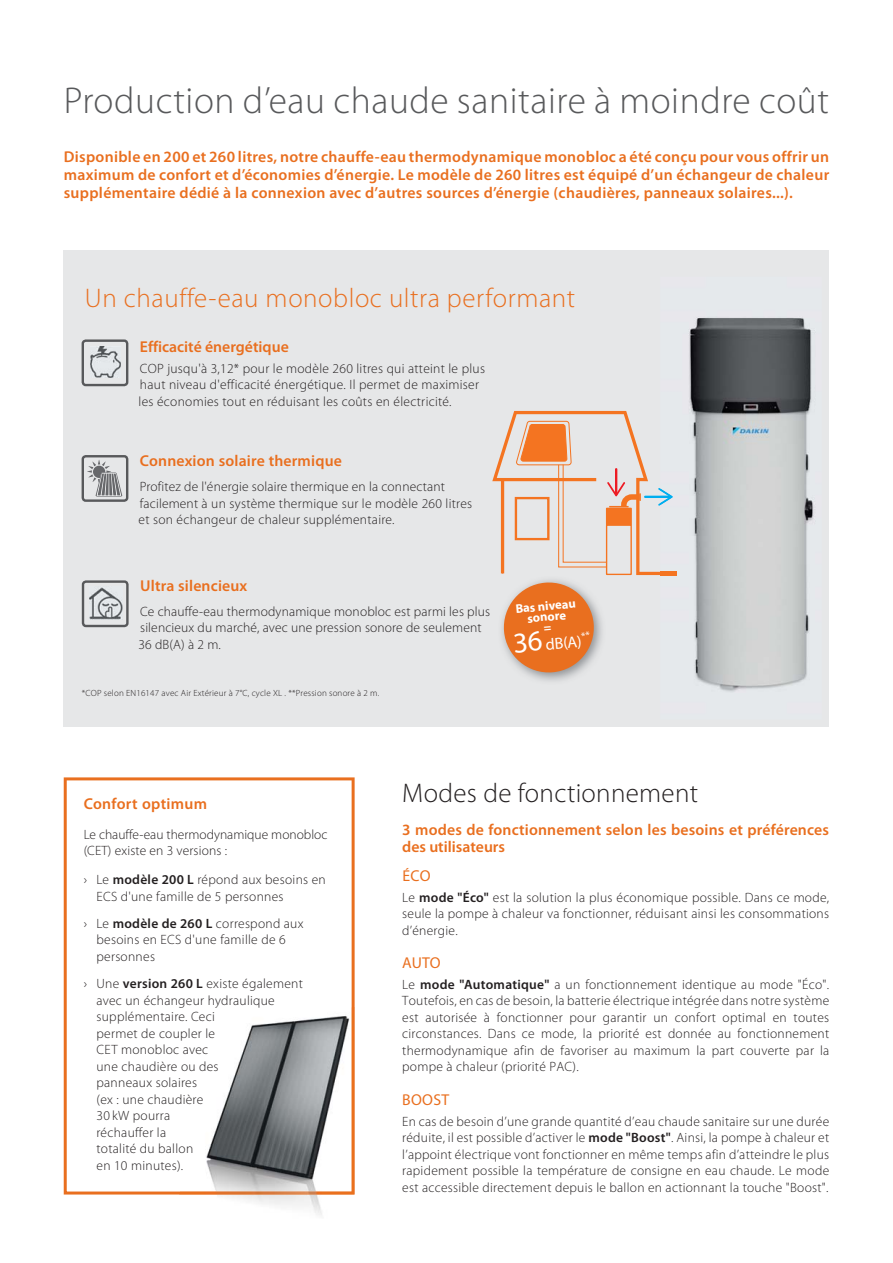
<style>
.page{position:relative;width:893px;height:1263px;background:#fff}
.page>*{position:absolute;margin:0;border:0;box-sizing:border-box;transform-origin:0 0}
.t1{font:300 37.5px "Myriad Pro";letter-spacing:.015em;color:#58595b}
.t2{font:300 27px "Myriad Pro";letter-spacing:.02em;color:#e96f1f}
.t3{font:300 27px "Myriad Pro";letter-spacing:.01em;color:#231f20}
.t4{font:16.2px "Myriad Pro";color:#fff}
.t5{font:600 15.75px/18px "Myriad Pro";letter-spacing:.01em;color:#e96f1f;text-align:justify}
.t6{font:15.75px "Myriad Pro";letter-spacing:.02em;color:#e96f1f}
.t7{font:300 13.5px/16.5px "Myriad Pro";letter-spacing:.02em;color:#231f20}
.t8{font:300 13.5px/16.5px "Myriad Pro";color:#231f20}
.t9{font:700 12.6px/10.8px "Myriad Pro";color:#fff;text-align:center}
.t10{font:300 9px "Myriad Pro";letter-spacing:.02em;color:#231f20}
.s1{font-size:28.8px}
.s2{font-weight:600}
</style>
<div class="page">
<div style="left:64px;top:251px;width:765px;height:476px;background:#e6e7e8"></div>
<img style="left:501px;top:580px;width:101px;height:101px">
<svg style="left:502px;top:581px;width:94px;height:93px"></svg>
<div style="left:82px;top:339px;width:46px;height:47px;border:2px solid #58595b;border-radius:3px"></div>
<img style="left:90px;top:347px;width:30px;height:30px">
<div style="left:82px;top:455px;width:46px;height:47px;border:2px solid #58595b;border-radius:3px"></div>
<svg style="left:87px;top:460px;width:35px;height:37px"></svg>
<svg style="left:492px;top:411px;width:184px;height:164px"></svg>
<img style="left:660px;top:488px;width:13px;height:17px">
<img style="left:689px;top:318px;width:125px;height:374px">
<div style="left:82px;top:580px;width:47px;height:47px;border:2px solid #58595b;border-radius:3px"></div>
<img style="left:89px;top:587px;width:33px;height:33px">
<svg style="left:64px;top:777px;width:291px;height:418px"></svg>
<img style="left:168px;top:1007px;width:154px;height:208px">
<img style="left:179px;top:1007px;width:175px;height:188px">
<h1 class="t1" style="left:64px;top:87px;width:767px">Production d’eau chaude sanitaire à moindre coût</h1>
<p class="t5" style="left:64px;top:149px;width:767px">Disponible en 200 et 260 litres, notre chauffe-eau thermodynamique monobloc a été conçu pour vous offrir un maximum de confort et d’économies d’énergie. Le modèle de 260 litres est équipé d’un échangeur de chaleur supplémentaire dédié à la connexion avec d’autres sources d’énergie (chaudières, panneaux solaires...).</p>
<h2 class="t2" style="left:85px;top:288px;width:492px">Un chauffe-eau monobloc ultra performant</h2>
<p class="t5" style="left:140px;top:339px;width:150px">Efficacité énergétique</p>
<p class="t7" style="left:139px;top:361px;width:348px">COP jusqu'à 3,12* pour le modèle 260 litres qui atteint le plus haut niveau d'efficacité énergétique. Il permet de maximiser les économies tout en réduisant les coûts en électricité.</p>
<p class="t5" style="left:140px;top:454px;width:203px">Connexion solaire thermique</p>
<p class="t7" style="left:139px;top:480px;width:335px">Profitez de l'énergie solaire thermique en la connectant facilement à un système thermique sur le modèle 260 litres et son échangeur de chaleur supplémentaire.</p>
<p class="t5" style="left:140px;top:578px;width:109px">Ultra silencieux</p>
<p class="t7" style="left:139px;top:604px;width:353px">Ce chauffe-eau thermodynamique monobloc est parmi les plus silencieux du marché, avec une pression sonore de seulement<br>36 dB(A) à 2 m.</p>
<p class="t10" style="left:82px;top:689px;width:299px">*COP selon EN16147 avec Air Extérieur à 7°C, cycle XL . **Pression sonore à 2 m.</p>
<p class="t9" style="left:515px;top:603px;width:62px;rotate:-5deg">Bas niveau sonore<br>=</p>
<p class="t4" style="left:513px;top:641px;width:79px;rotate:-5deg"><span class="s1">36</span> dB(A)<sup>**</sup></p>
<p class="t5" style="left:84px;top:797px;width:125px">Confort optimum</p>
<p class="t8" style="left:84px;top:827px;width:245px">Le chauffe-eau thermodynamique monobloc (CET) existe en 3 versions :</p>
<p class="t7" style="left:96px;top:873px;width:231px;text-indent:-13px">› Le <span class="s2">modèle 200 L</span> répond aux besoins en<br>ECS d'une famille de 5 personnes</p>
<p class="t7" style="left:96px;top:917px;width:209px;text-indent:-13px">› Le <span class="s2">modèle de 260 L</span> correspond aux besoins en ECS d'une famille de 6 personnes</p>
<p class="t7" style="left:96px;top:977px;width:208px;text-indent:-13px">› Une <span class="s2">version 260 L</span> existe également avec un échangeur hydraulique supplémentaire. Ceci<br>permet de coupler le<br>CET monobloc avec<br>une chaudière ou des<br>panneaux solaires<br>(ex : une chaudière<br>30 kW pourra<br>réchauffer la<br>totalité du ballon<br>en 10 minutes).</p>
<h2 class="t3" style="left:402px;top:783px;width:297px">Modes de fonctionnement</h2>
<p class="t5" style="left:402px;top:823px;width:428px;line-height:16.5px">3 modes de fonctionnement selon les besoins et préférences des utilisateurs</p>
<p class="t6" style="left:402px;top:870px;width:30px">ÉCO</p>
<p class="t7" style="left:402px;top:890px;width:428px;text-align:justify">Le <span class="s2">mode "Éco"</span> est la solution la plus économique possible. Dans ce mode, seule la pompe à chaleur va fonctionner, réduisant ainsi les consommations d’énergie.</p>
<p class="t6" style="left:402px;top:957px;width:40px">AUTO</p>
<p class="t7" style="left:402px;top:978px;width:428px;text-align:justify">Le <span class="s2">mode "Automatique"</span> a un fonctionnement identique au mode "Éco".<br>Toutefois, en cas de besoin, la batterie électrique intégrée dans notre système est autorisée à fonctionner pour garantir un confort optimal en toutes circonstances. Dans ce mode, la priorité est donnée au fonctionnement thermodynamique afin de favoriser au maximum la part couverte par la pompe à chaleur (priorité PAC).</p>
<p class="t6" style="left:402px;top:1094px;width:49px">BOOST</p>
<p class="t7" style="left:402px;top:1114px;width:428px;text-align:justify">En cas de besoin d’une grande quantité d’eau chaude sanitaire sur une durée réduite, il est possible d’activer le <span class="s2">mode "Boost"</span>. Ainsi, la pompe à chaleur et l’appoint électrique vont fonctionner en même temps afin d’atteindre le plus rapidement possible la température de consigne en eau chaude. Le mode est accessible directement depuis le ballon en actionnant la touche "Boost".</p>
</div>
